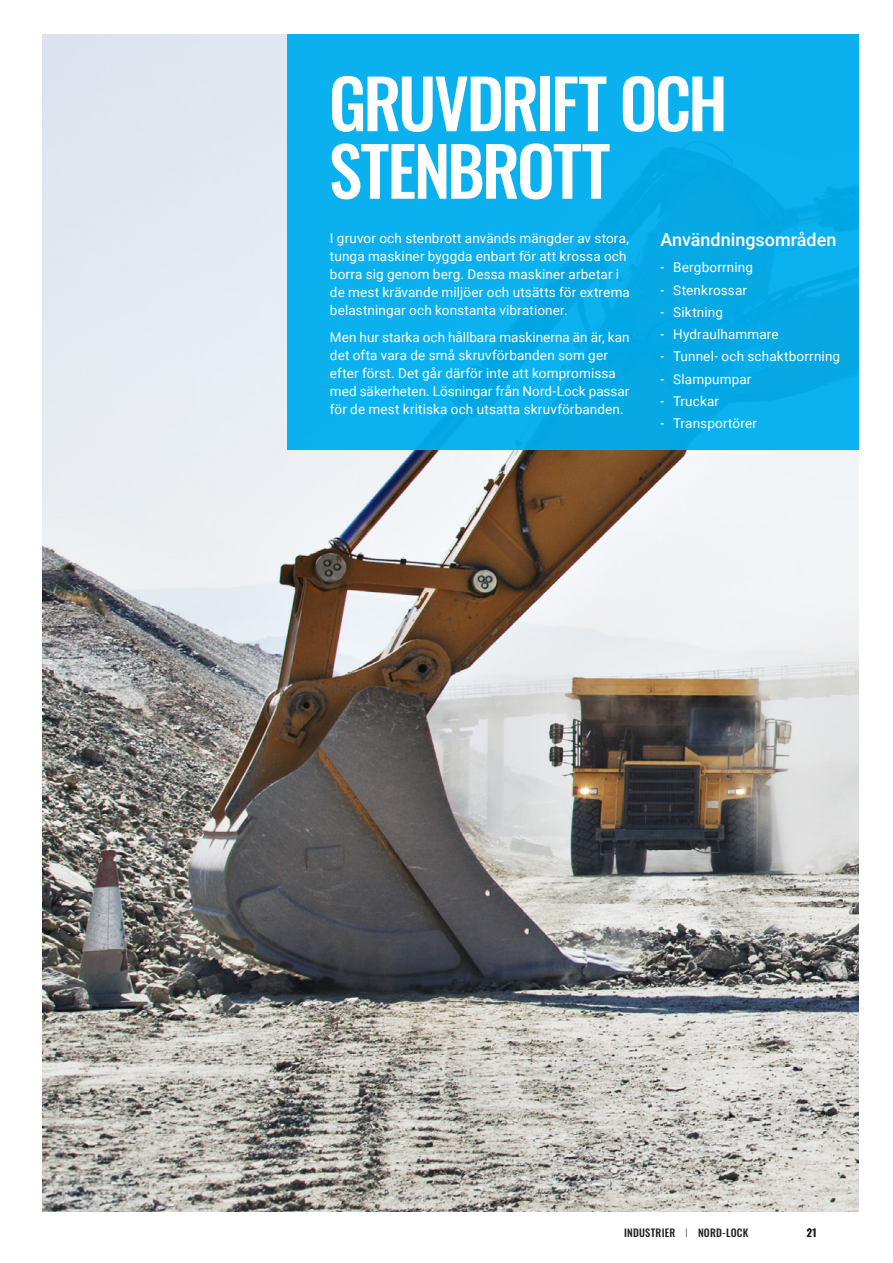
<style>
.page{position:relative;width:893px;height:1263px;background:#fff}
.page>*{position:absolute;margin:0;border:0;box-sizing:border-box;transform-origin:0 0}
.Title_2{font:500 67.5px/67.5px "Oswald";letter-spacing:-.04em;color:#fff}
.Omkrest{font:500 18px "Roboto";color:#fff}
.Bodytext{font:13.5px/18px "Roboto";letter-spacing:.01em;color:#fff}
.Folio{font:500 10.5px "Oswald";letter-spacing:.02em;color:#231f20}
.s1{font-weight:200}
</style>
<div class="page">
<img style="left:43px;top:34px;width:816px;height:1178px">
<div style="left:287px;top:34px;width:572px;height:416px;background:#0bb1ef"></div>
<p class="Title_2" style="left:329px;top:74px;width:400px">GRUVDRIFT OCH<br>STENBROTT</p>
<p class="Bodytext" style="left:330px;top:229px;width:302px">I gruvor och stenbrott används mängder av stora, tunga maskiner byggda enbart för att krossa och borra sig genom berg. Dessa maskiner arbetar i de mest krävande miljöer och utsätts för extrema belastningar och konstanta vibrationer.</p>
<p class="Bodytext" style="left:330px;top:327px;width:301px">Men hur starka och hållbara maskinerna än är, kan det ofta vara de små skruvförbanden som ger efter först. Det går därför inte att kompromissa med säkerheten. Lösningar från Nord-Lock passar för de mest kritiska och utsatta skruvförbanden.</p>
<p class="Omkrest" style="left:660px;top:227px;width:177px">Användningsområden</p>
<p class="Bodytext" style="left:660px;top:258px;width:94px">- Bergborrning</p>
<p class="Bodytext" style="left:660px;top:280px;width:88px">- Stenkrossar</p>
<p class="Bodytext" style="left:660px;top:303px;width:64px">- Siktning</p>
<p class="Bodytext" style="left:660px;top:325px;width:120px">- Hydraulhammare</p>
<p class="Bodytext" style="left:660px;top:347px;width:181px">- Tunnel- och schaktborrning</p>
<p class="Bodytext" style="left:660px;top:369px;width:93px">- Slampumpar</p>
<p class="Bodytext" style="left:660px;top:392px;width:60px">- Truckar</p>
<p class="Bodytext" style="left:660px;top:414px;width:98px">- Transportörer</p>
<p class="Folio" style="left:624px;top:1228px;width:126px">INDUSTRIER <span class="s1">I</span> NORD-LOCK</p>
<p class="Folio" style="left:807px;top:1228px;width:11px">21</p>
</div>
